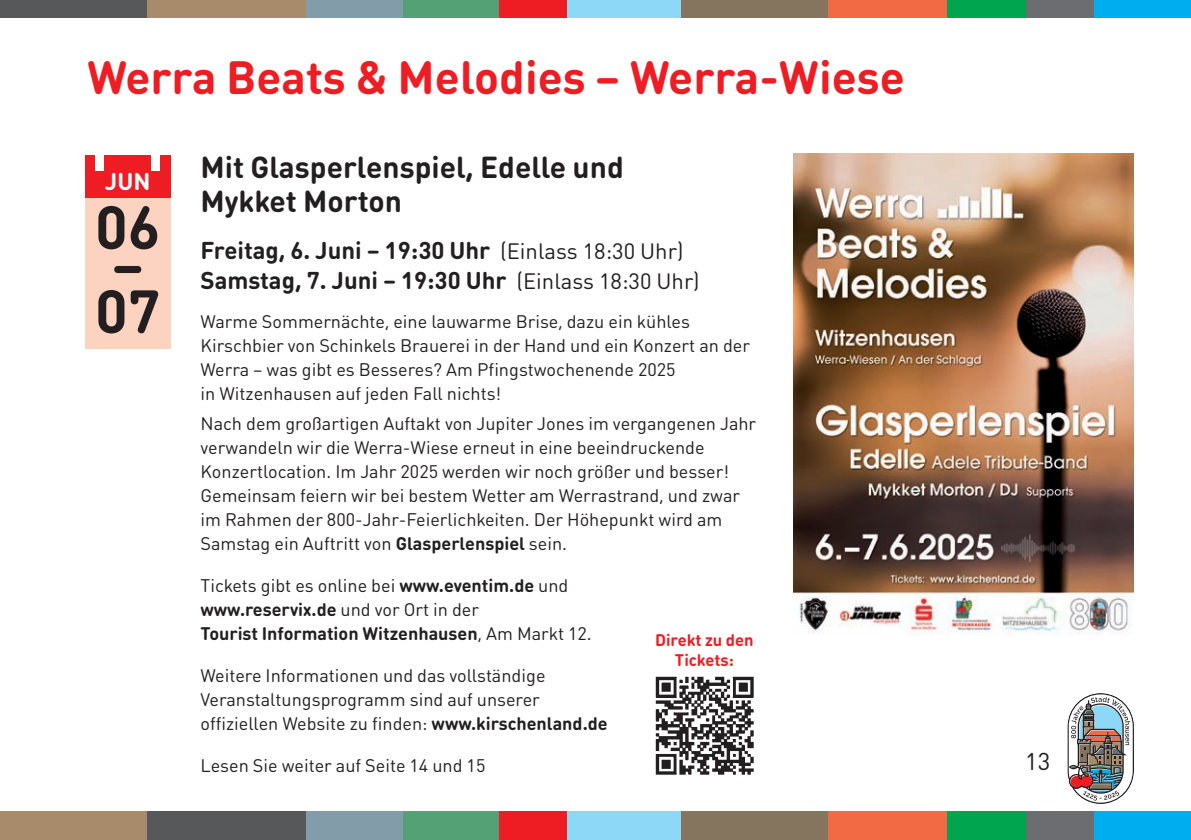
<style>
.page{position:relative;width:1191px;height:840px;background:#fff}
.page>*{position:absolute;margin:0;border:0;box-sizing:border-box;transform-origin:0 0}
.t1{font:700 60px "DIN Round Pro";color:#231f20}
.t2{font:700 46px "DIN Round Pro";color:#ee1d23}
.t3{font:700 30px/34px "DIN Round Pro";color:#231f20}
.t4{font:700 24px/30px "DIN Round Pro";color:#231f20}
.t5{font:700 24px "DIN Round Pro";color:#fff}
.t6{font:24px "DIN Round Pro";color:#231f20}
.t7{font:18px/24px "DIN Round Pro";color:#231f20}
.t8{font:700 18px/24px "DIN Round Pro";color:#231f20}
.t9{font:700 16.6px/20px "DIN Round Pro";color:#ee1d23;text-align:center}
.s1{font-weight:400;font-size:22px}
.s2{font-weight:700}
.s3{font-weight:400}
</style>
<div class="page">
<div style="left:680px;top:811px;width:148px;height:28px;background:#86755e"></div>
<div style="left:499px;top:811px;width:68px;height:28px;background:#ee1d23"></div>
<div style="left:403px;top:811px;width:96px;height:28px;background:#53a174"></div>
<div style="left:567px;top:811px;width:113px;height:28px;background:#8dd7f7"></div>
<div style="left:306px;top:811px;width:97px;height:28px;background:#839ca9"></div>
<div style="left:828px;top:811px;width:119px;height:28px;background:#f26a44"></div>
<div style="left:947px;top:811px;width:79px;height:28px;background:#00a54f"></div>
<div style="left:1026px;top:811px;width:68px;height:28px;background:#6c6d70"></div>
<div style="left:1094px;top:811px;width:97px;height:28px;background:#00aeef"></div>
<div style="left:0;top:811px;width:147px;height:28px;background:#a78b6b"></div>
<div style="left:147px;top:811px;width:159px;height:28px;background:#57585a"></div>
<div style="left:680px;top:0;width:148px;height:17px;background:#86755e"></div>
<div style="left:499px;top:0;width:68px;height:17px;background:#ee1d23"></div>
<div style="left:403px;top:0;width:96px;height:17px;background:#53a174"></div>
<div style="left:567px;top:0;width:113px;height:17px;background:#8dd7f7"></div>
<div style="left:306px;top:0;width:97px;height:17px;background:#839ca9"></div>
<div style="left:828px;top:0;width:119px;height:17px;background:#f26a44"></div>
<div style="left:947px;top:0;width:79px;height:17px;background:#00a54f"></div>
<div style="left:1026px;top:0;width:68px;height:17px;background:#6c6d70"></div>
<div style="left:1094px;top:0;width:97px;height:17px;background:#00aeef"></div>
<div style="left:0;top:0;width:147px;height:17px;background:#57585a"></div>
<div style="left:147px;top:0;width:159px;height:17px;background:#a78b6b"></div>
<div style="left:85px;top:155px;width:85px;height:43px;background:#ee1d23"></div>
<div style="left:85px;top:198px;width:85px;height:150px;background:#fcd2c0"></div>
<div style="left:96px;top:153px;width:8px;height:17px;background:#fff"></div>
<div style="left:151px;top:153px;width:9px;height:17px;background:#fff"></div>
<img style="left:794px;top:153px;width:340px;height:481px">
<img style="left:655px;top:676px;width:99px;height:99px">
<svg style="left:1067px;top:693px;width:67px;height:110px"></svg>
<h2 class="t2" style="left:87px;top:51px;width:819px">Werra Beats &amp; Melodies – Werra-Wiese</h2>
<h3 class="t5" style="left:105px;top:168px;width:47px">JUN</h3>
<h1 class="t1" style="left:95px;top:193px;width:67px">06</h1>
<h1 class="t1" style="left:111px;top:235px;width:34px">–</h1>
<h1 class="t1" style="left:95px;top:277px;width:67px">07</h1>
<h3 class="t3" style="left:200px;top:151px;width:425px">Mit Glasperlenspiel, Edelle und<br>Mykket Morton</h3>
<h3 class="t4" style="left:200px;top:235px;width:501px">Freitag, 6. Juni – 19:30 Uhr <span class="s1">(Einlass 18:30 Uhr)<br></span>Samstag, 7. Juni – 19:30 Uhr <span class="s1">(Einlass 18:30 Uhr)</span></h3>
<p class="t7" style="left:200px;top:309px;width:551px">Warme Sommernächte, eine lauwarme Brise, dazu ein kühles Kirschbier von Schinkels Brauerei in der Hand und ein Konzert an der Werra – was gibt es Besseres? Am Pfingstwochenende 2025<br>in Witzenhausen auf jeden Fall nichts!</p>
<p class="t7" style="left:200px;top:411px;width:557px">Nach dem großartigen Auftakt von Jupiter Jones im vergangenen Jahr verwandeln wir die Werra-Wiese erneut in eine beeindruckende Konzertlocation. Im Jahr 2025 werden wir noch größer und besser!<br>Gemeinsam feiern wir bei bestem Wetter am Werrastrand, und zwar im Rahmen der 800-Jahr-Feierlichkeiten. Der Höhepunkt wird am Samstag ein Auftritt von <span class="s2">Glasperlenspiel</span> sein.</p>
<p class="t8" style="left:200px;top:573px;width:393px"><span class="s3">Tickets gibt es online bei</span> www.eventim.de <span class="s3">und </span>www.reservix.de <span class="s3">und vor Ort in der<br></span>Tourist Information Witzenhausen<span class="s3">, Am Markt 12.</span></p>
<p class="t7" style="left:200px;top:663px;width:409px">Weitere Informationen und das vollständige<br>Veranstaltungsprogramm sind auf unserer offiziellen Website zu finden: <span class="s2">www.kirschenland.de</span></p>
<p class="t7" style="left:200px;top:753px;width:286px">Lesen Sie weiter auf Seite 14 und 15</p>
<p class="t9" style="left:655px;top:630px;width:100px">Direkt zu den<br>Tickets:</p>
<h3 class="t6" style="left:1025px;top:746px;width:27px">13</h3>
</div>
